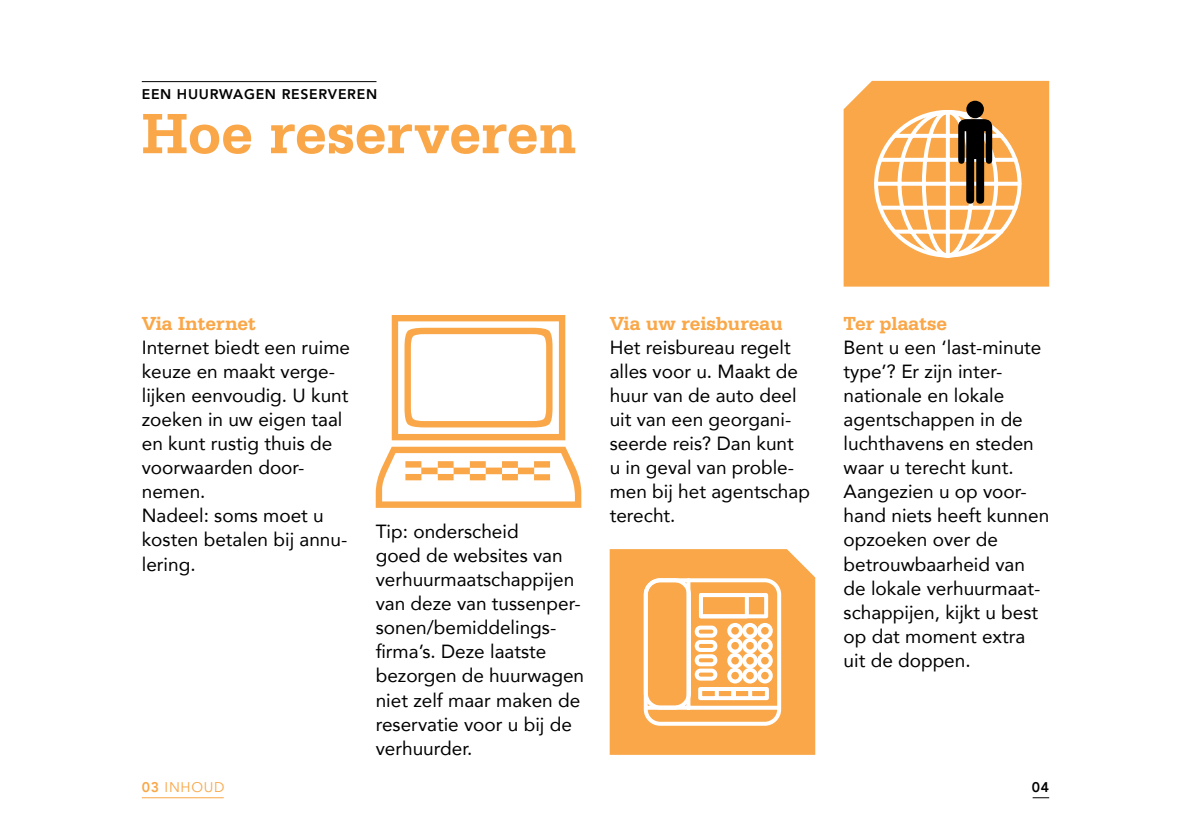
<style>
.page{position:relative;width:1191px;height:840px;background:#fff}
.page>*{position:absolute;margin:0;border:0;box-sizing:border-box;transform-origin:0 0}
.t1{font:700 60px "Serifa BT";color:#f9a748}
.t2{font:700 20px "Serifa BT";color:#f9a748}
.t3{font:19px/24px "Avenir";color:#000}
.t4{font:800 14px "Avenir";letter-spacing:.05em;color:#000}
.t5{font:14px "Avenir";letter-spacing:.05em;color:#f9a748}
.s1{font-weight:800}
</style>
<div class="page">
<hr style="left:142px;top:796px;width:82px;height:1px;background:#f9a748">
<div style="left:843px;top:80px;width:207px;height:207px;background:#f9a748"></div>
<div style="left:609px;top:549px;width:207px;height:206px;background:#f9a748"></div>
<hr style="left:142px;top:81px;width:234px;height:1px;background:#000">
<div style="left:644px;top:578px;width:137px;height:147px;border:4px solid #fff;border-radius:14px"></div>
<svg style="left:646px;top:705px;width:133px;height:4px"></svg>
<hr style="left:686px;top:580px;width:4px;height:127px;background:#fff">
<div style="left:644px;top:578px;width:47px;height:131px;border:4px solid #fff;border-radius:15px"></div>
<div style="left:727px;top:622px;width:16px;height:16px;border:4px solid #fff;border-radius:50%"></div>
<div style="left:742px;top:622px;width:16px;height:16px;border:4px solid #fff;border-radius:50%"></div>
<div style="left:757px;top:622px;width:15px;height:16px;border:4px solid #fff;border-radius:50%"></div>
<div style="left:727px;top:637px;width:16px;height:16px;border:4px solid #fff;border-radius:50%"></div>
<div style="left:742px;top:637px;width:16px;height:16px;border:4px solid #fff;border-radius:50%"></div>
<div style="left:757px;top:637px;width:15px;height:16px;border:4px solid #fff;border-radius:50%"></div>
<div style="left:727px;top:652px;width:16px;height:16px;border:4px solid #fff;border-radius:50%"></div>
<div style="left:742px;top:652px;width:16px;height:16px;border:4px solid #fff;border-radius:50%"></div>
<div style="left:757px;top:652px;width:15px;height:16px;border:4px solid #fff;border-radius:50%"></div>
<div style="left:727px;top:667px;width:16px;height:16px;border:4px solid #fff;border-radius:50%"></div>
<div style="left:742px;top:667px;width:16px;height:16px;border:4px solid #fff;border-radius:50%"></div>
<div style="left:757px;top:667px;width:15px;height:16px;border:4px solid #fff;border-radius:50%"></div>
<div style="left:694px;top:625px;width:23px;height:12px;border:4px solid #fff;border-radius:4px"></div>
<div style="left:694px;top:639px;width:23px;height:12px;border:4px solid #fff;border-radius:4px"></div>
<div style="left:694px;top:654px;width:23px;height:12px;border:4px solid #fff;border-radius:4px"></div>
<div style="left:694px;top:668px;width:23px;height:12px;border:4px solid #fff;border-radius:4px"></div>
<div style="left:699px;top:592px;width:69px;height:26px;border:4px solid #fff"></div>
<div style="left:699px;top:592px;width:50px;height:26px;border:4px solid #fff"></div>
<svg style="left:696px;top:684px;width:75px;height:17px"></svg>
<svg style="left:376px;top:315px;width:205px;height:192px"></svg>
<svg style="left:872px;top:101px;width:151px;height:158px"></svg>
<p class="t4" style="left:142px;top:83px;width:237px">EEN HUURWAGEN RESERVEREN</p>
<h1 class="t1" style="left:142px;top:96px;width:436px">Hoe reserveren</h1>
<p class="t2" style="left:142px;top:311px;width:116px">Via Internet</p>
<p class="t3" style="left:142px;top:335px;width:210px">Internet biedt een ruime keuze en maakt verge&shy;lijken eenvoudig. U kunt zoeken in uw eigen taal en kunt rustig thuis de voorwaarden door&shy;nemen.<br>Nadeel: soms moet u kosten betalen bij annu&shy;lering.</p>
<p class="t3" style="left:376px;top:519px;width:210px">Tip: onderscheid<br>goed de websites van verhuurmaatschappijen van deze van tussenper&shy;sonen/bemiddelings&shy;firma’s. Deze laatste bezorgen de huurwagen niet zelf maar maken de reservatie voor u bij de verhuurder.</p>
<p class="t2" style="left:609px;top:311px;width:175px">Via uw reisbureau</p>
<p class="t3" style="left:609px;top:335px;width:202px">Het reisbureau regelt alles voor u. Maakt de huur van de auto deel uit van een georgani&shy;seerde reis? Dan kunt<br>u in geval van proble&shy;men bij het agentschap terecht.</p>
<p class="t2" style="left:843px;top:311px;width:105px">Ter plaatse</p>
<p class="t3" style="left:843px;top:335px;width:207px">Bent u een ‘last-minute type’? Er zijn inter&shy;nationale en lokale agentschappen in de luchthavens en steden waar u terecht kunt.<br>Aangezien u op voor&shy;hand niets heeft kunnen opzoeken over de betrouwbaarheid van de lokale verhuurmaat&shy;schappijen, kijkt u best op dat moment extra uit de doppen.</p>
<p class="t5" style="left:142px;top:778px;width:84px"><span class="s1">03</span> INHOUD</p>
<p class="t4" style="left:1032px;top:775px;width:19px">04</p>
</div>
